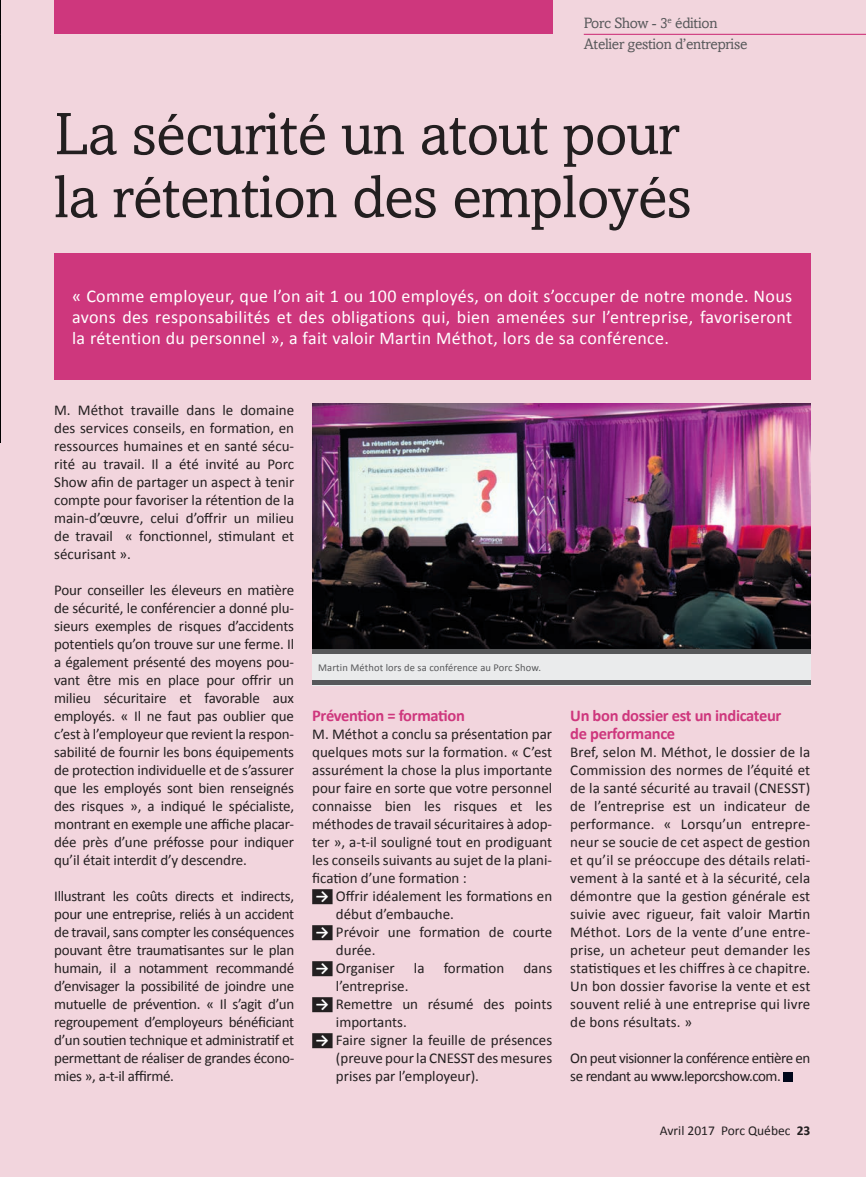
<style>
.page{position:relative;width:866px;height:1177px;background:#f2d5dd}
.page>*{position:absolute;margin:0;border:0;box-sizing:border-box;transform-origin:0 0}
.t1{font:60px/63px "Amasis";letter-spacing:-.01em;color:#231f20}
.t2{font:18px/21px "Calibri";letter-spacing:.02em;color:#fff;text-align:justify}
.t3{font:700 16.5px/18px "Calibri";letter-spacing:-.02em;color:#ce377d}
.t4{font:15px/18px "Calibri";color:#231f20;text-align:justify}
.t5{font:15px/18px "Calibri";letter-spacing:-.03em;color:#231f20}
.t6{font:15px/21px "Amasis";letter-spacing:-.02em;color:#57585a}
.t7{font:13.5px "Calibri";color:#231f20}
.t8{font:10.5px "Calibri";letter-spacing:.01em;color:#57585a}
.s1{font-weight:700;color:#fff}
.s2{font-weight:700}
</style>
<div class="page">
<div style="left:54px;top:0;width:498px;height:34px;background:#ce377d"></div>
<img style="left:0;top:2px;width:1px;height:440px">
<div style="left:312px;top:889px;width:20px;height:15px;background:#231f20"></div>
<div style="left:312px;top:925px;width:20px;height:15px;background:#231f20"></div>
<div style="left:312px;top:961px;width:20px;height:15px;background:#231f20"></div>
<div style="left:312px;top:997px;width:20px;height:15px;background:#231f20"></div>
<div style="left:312px;top:1033px;width:20px;height:15px;background:#231f20"></div>
<div style="left:783px;top:1072px;width:9px;height:9px;background:#01071a"></div>
<div style="left:54px;top:253px;width:756px;height:126px;background:#ce377d"></div>
<hr style="left:584px;top:34px;width:282px;height:1px;background:#ce377d">
<img style="left:312px;top:404px;width:498px;height:245px">
<div style="left:312px;top:649px;width:498px;height:36px;background:#eaebec"></div>
<div style="left:312px;top:649px;width:498px;height:5px;background:#57585a"></div>
<hr style="left:312px;top:681px;width:498px;height:4px;background:#57585a">
<p class="t6" style="left:584px;top:13px;width:165px">Porc Show - 3<sup>e</sup> édition<br>Atelier gestion d’entreprise</p>
<p class="t1" style="left:54px;top:101px;width:639px">La sécurité un atout pour la rétention des employés</p>
<p class="t2" style="left:72px;top:285px;width:721px">« Comme employeur, que l’on ait 1 ou 100 employés, on doit s’occuper de notre monde. Nous avons des responsabilités et des obligations qui, bien amenées sur l’entreprise, favoriseront la rétention du personnel », a fait valoir Martin Méthot, lors de sa conférence.</p>
<p class="t4" style="left:54px;top:401px;width:242px">M. Méthot travaille dans le domaine des services conseils, en forma on, en ressources humaines et en santé sécu&shy;rité au travail. Il a été invité au Porc Show afin de partager un aspect à tenir compte pour favoriser la réten on de la main-d’œuvre, celui d’offrir un milieu de travail « fonc onnel, s mulant et sécurisant ».</p>
<p class="t4" style="left:54px;top:581px;width:242px">Pour conseiller les éleveurs en ma ère de sécurité, le conférencier a donné plu&shy;sieurs exemples de risques d’accidents poten els qu’on trouve sur une ferme. Il a également présenté des moyens pou&shy;vant être mis en place pour offrir un milieu sécuritaire et favorable aux employés. « Il ne faut pas oublier que c’est à l’employeur que revient la respon&shy;sabilité de fournir les bons équipements de protec on individuelle et de s’assurer que les employés sont bien renseignés des risques », a indiqué le spécialiste, montrant en exemple une affiche placar&shy;dée près d’une préfosse pour indiquer qu’il était interdit d’y descendre.</p>
<p class="t4" style="left:54px;top:887px;width:241px">Illustrant les coûts directs et indirects, pour une entreprise, reliés à un accident de travail, sans compter les conséquences pouvant être trauma santes sur le plan humain, il a notamment recommandé d’envisager la possibilité de joindre une mutuelle de préven on. « Il s’agit d’un regroupement d’employeurs bénéficiant d’un sou en technique et administra f et perme#ant de réaliser de grandes écono&shy;mies », a-t-il affirmé.</p>
<p class="t8" style="left:318px;top:661px;width:224px">Martin Méthot lors de sa conférence au Porc Show.</p>
<p class="t3" style="left:312px;top:707px;width:154px">Préven on = forma on</p>
<p class="t4" style="left:312px;top:725px;width:242px">M. Méthot a conclu sa présenta on par quelques mots sur la forma on. « C’est assurément la chose la plus importante pour faire en sorte que votre personnel connaisse bien les risques et les méthodes de travail sécuritaires à adop&shy;ter », a-t-il souligné tout en prodiguant les conseils suivants au sujet de la plani&shy;fica on d’une forma on :</p>
<p class="t4" style="left:336px;top:887px;width:218px;text-indent:-20px"><span class="s1">→</span> Offrir idéalement les forma ons en début d’embauche.</p>
<p class="t4" style="left:336px;top:923px;width:218px;text-indent:-20px"><span class="s1">→</span> Prévoir une forma on de courte durée.</p>
<p class="t4" style="left:316px;top:959px;width:81px"><span class="s1">→</span> Organiser</p>
<p class="t4" style="left:414px;top:959px;width:12px">la</p>
<p class="t4" style="left:444px;top:959px;width:62px">forma on</p>
<p class="t4" style="left:523px;top:959px;width:30px">dans</p>
<p class="t4" style="left:336px;top:977px;width:74px">l’entreprise.</p>
<p class="t4" style="left:336px;top:995px;width:218px;text-indent:-20px"><span class="s1">→</span> Reme#re un résumé des points importants.</p>
<p class="t4" style="left:336px;top:1031px;width:218px;text-indent:-20px"><span class="s1">→</span> Faire signer la feuille de présences (preuve pour la CNESST des mesures prises par l’employeur).</p>
<p class="t3" style="left:570px;top:707px;width:213px">Un bon dossier est un indicateur de performance</p>
<p class="t4" style="left:570px;top:743px;width:242px">Bref, selon M. Méthot, le dossier de la Commission des normes de l’équité et de la santé sécurité au travail (CNESST) de l’entreprise est un indicateur de performance. « Lorsqu’un entrepre&shy;neur se soucie de cet aspect de ges on et qu’il se préoccupe des détails rela - vement à la santé et à la sécurité, cela démontre que la ges on générale est suivie avec rigueur, fait valoir Mar n Méthot. Lors de la vente d’une entre&shy;prise, un acheteur peut demander les sta s ques et les chiffres à ce chapitre.<br>Un bon dossier favorise la vente et est souvent relié à une entreprise qui livre de bons résultats. »</p>
<p class="t5" style="left:570px;top:1049px;width:242px">On peut visionner la conférence en ère en se rendant au www.leporcshow.com.</p>
<p class="t7" style="left:660px;top:1122px;width:152px">Avril 2017 Porc Québec <span class="s2">23</span></p>
</div>
